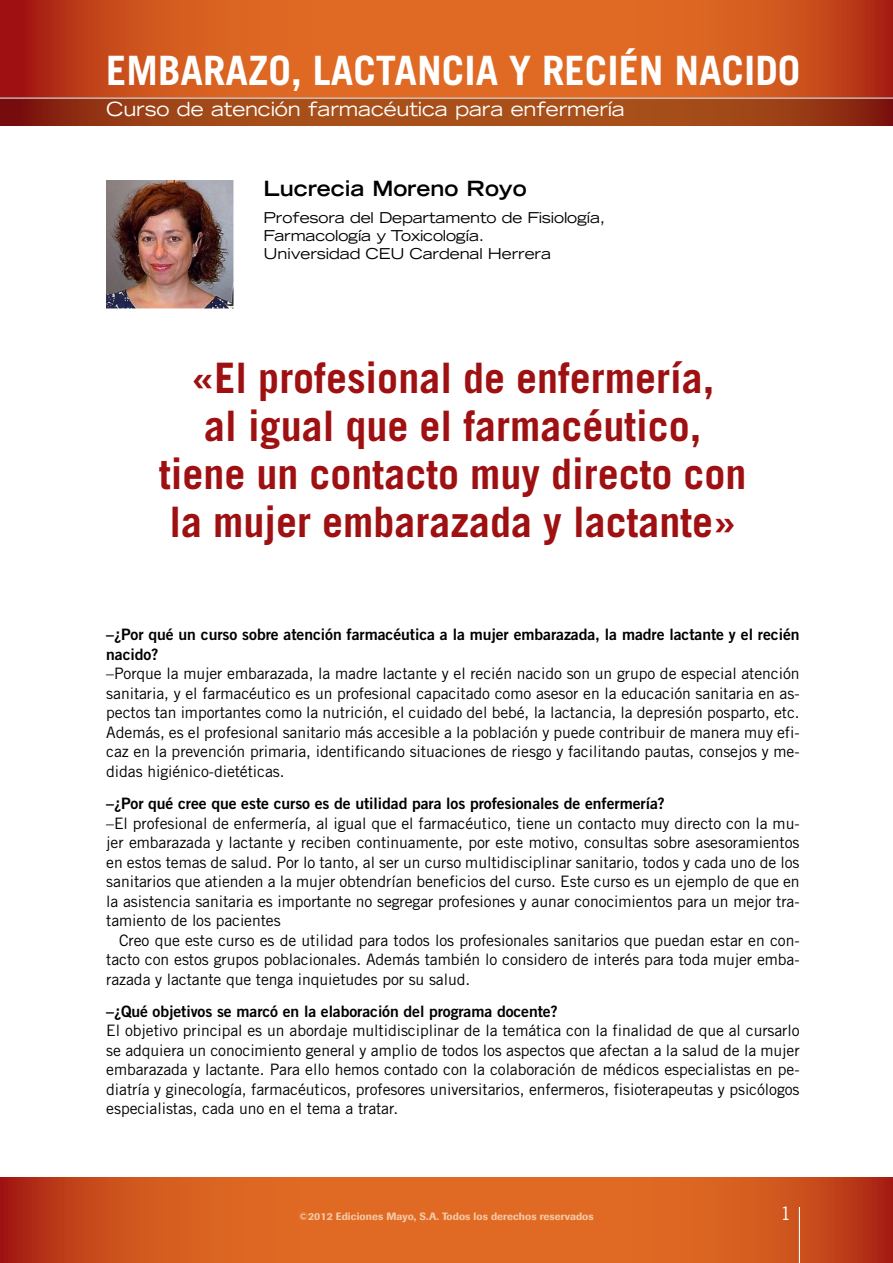
<style>
.page{position:relative;width:893px;height:1263px;background:#fff}
.page>*{position:absolute;margin:0;border:0;box-sizing:border-box;transform-origin:0 0}
.t1{font:700 42px/48px "Trade Gothic LT Std";color:#9e1011;text-align:center}
.t2{font:700 40.5px "Trade Gothic LT Std";color:#fff}
.t3{font:700 expanded 21px "Trade Gothic LT Std";letter-spacing:-.005em;color:#000}
.t4{font:expanded 19.5px "Trade Gothic LT Std";letter-spacing:-.01em;color:#fff}
.t5{font:17.25px "News Gothic Std";color:#fff}
.t6{font:15.75px/19.5px "Trade Gothic LT Std";letter-spacing:-.005em;color:#000;text-align:justify}
.t7{font:15.75px/19.5px "Trade Gothic LT Std Bd 2";letter-spacing:-.005em;color:#000}
.t8{font:expanded 15px/18px "Trade Gothic LT Std";letter-spacing:-.01em;color:#000}
.t9{font:500 10.5px "Imago";letter-spacing:.01em;color:#f5caa7}
</style>
<div class="page">
<svg style="left:0;top:0;width:893px;height:98px;background:#d25920"></svg>
<img style="left:0;top:99px;width:893px;height:26px">
<svg style="left:0;top:1178px;width:893px;height:85px;background:#d35a1f"></svg>
<hr style="left:799px;top:1207px;width:1px;height:56px;background:#fff">
<img style="left:106px;top:181px;width:128px;height:127px">
<h2 class="t2" style="left:106px;top:56px;width:696px">EMBARAZO, LACTANCIA Y RECIÉN NACIDO</h2>
<p class="t4" style="left:106px;top:100px;width:520px">Curso de atención farmacéutica para enfermería</p>
<h3 class="t3" style="left:264px;top:179px;width:265px">Lucrecia Moreno Royo</h3>
<p class="t8" style="left:264px;top:209px;width:343px">Profesora del Departamento de Fisiología,<br>Farmacología y Toxicología.<br>Universidad CEU Cardenal Herrera</p>
<h1 class="t1" style="left:159px;top:359px;width:589px">«El profesional de enfermería,<br>al igual que el farmacéutico, tiene un contacto muy directo con la mujer embarazada y lactante»</h1>
<p class="t7" style="left:106px;top:627px;width:695px">–¿Por qué un curso sobre atención farmacéutica a la mujer embarazada, la madre lactante y el recién nacido?</p>
<p class="t6" style="left:106px;top:666px;width:695px">–Porque la mujer embarazada, la madre lactante y el recién nacido son un grupo de especial atención sanitaria, y el farmacéutico es un profesional capacitado como asesor en la educación sanitaria en as&shy;pectos tan importantes como la nutrición, el cuidado del bebé, la lactancia, la depresión posparto, etc.<br>Además, es el profesional sanitario más accesible a la población y puede contribuir de manera muy efi&shy;caz en la prevención primaria, identificando situaciones de riesgo y facilitando pautas, consejos y me&shy;didas higiénico-dietéticas.</p>
<p class="t7" style="left:106px;top:796px;width:560px">–¿Por qué cree que este curso es de utilidad para los profesionales de enfermería?</p>
<p class="t6" style="left:106px;top:815px;width:695px">–El profesional de enfermería, al igual que el farmacéutico, tiene un contacto muy directo con la mu&shy;jer embarazada y lactante y reciben continuamente, por este motivo, consultas sobre asesoramientos en estos temas de salud. Por lo tanto, al ser un curso multidisciplinar sanitario, todos y cada uno de los sanitarios que atienden a la mujer obtendrían beneficios del curso. Este curso es un ejemplo de que en la asistencia sanitaria es importante no segregar profesiones y aunar conocimientos para un mejor tra&shy;tamiento de los pacientes</p>
<p class="t6" style="left:106px;top:932px;width:695px;text-indent:13px">Creo que este curso es de utilidad para todos los profesionales sanitarios que puedan estar en con&shy;tacto con estos grupos poblacionales. Además también lo considero de interés para toda mujer emba&shy;razada y lactante que tenga inquietudes por su salud.</p>
<p class="t7" style="left:106px;top:1003px;width:453px">–¿Qué objetivos se marcó en la elaboración del programa docente?</p>
<p class="t6" style="left:106px;top:1023px;width:695px">El objetivo principal es un abordaje multidisciplinar de la temática con la finalidad de que al cursarlo se adquiera un conocimiento general y amplio de todos los aspectos que afectan a la salud de la mujer embarazada y lactante. Para ello hemos contado con la colaboración de médicos especialistas en pe&shy;diatría y ginecología, farmacéuticos, profesores universitarios, enfermeros, fisioterapeutas y psicólogos especialistas, cada uno en el tema a tratar.</p>
<p class="t9" style="left:299px;top:1213px;width:296px">©2012 Ediciones Mayo, S.A. Todos los derechos reservados</p>
<p class="t5" style="left:781px;top:1206px;width:11px">1</p>
</div>
